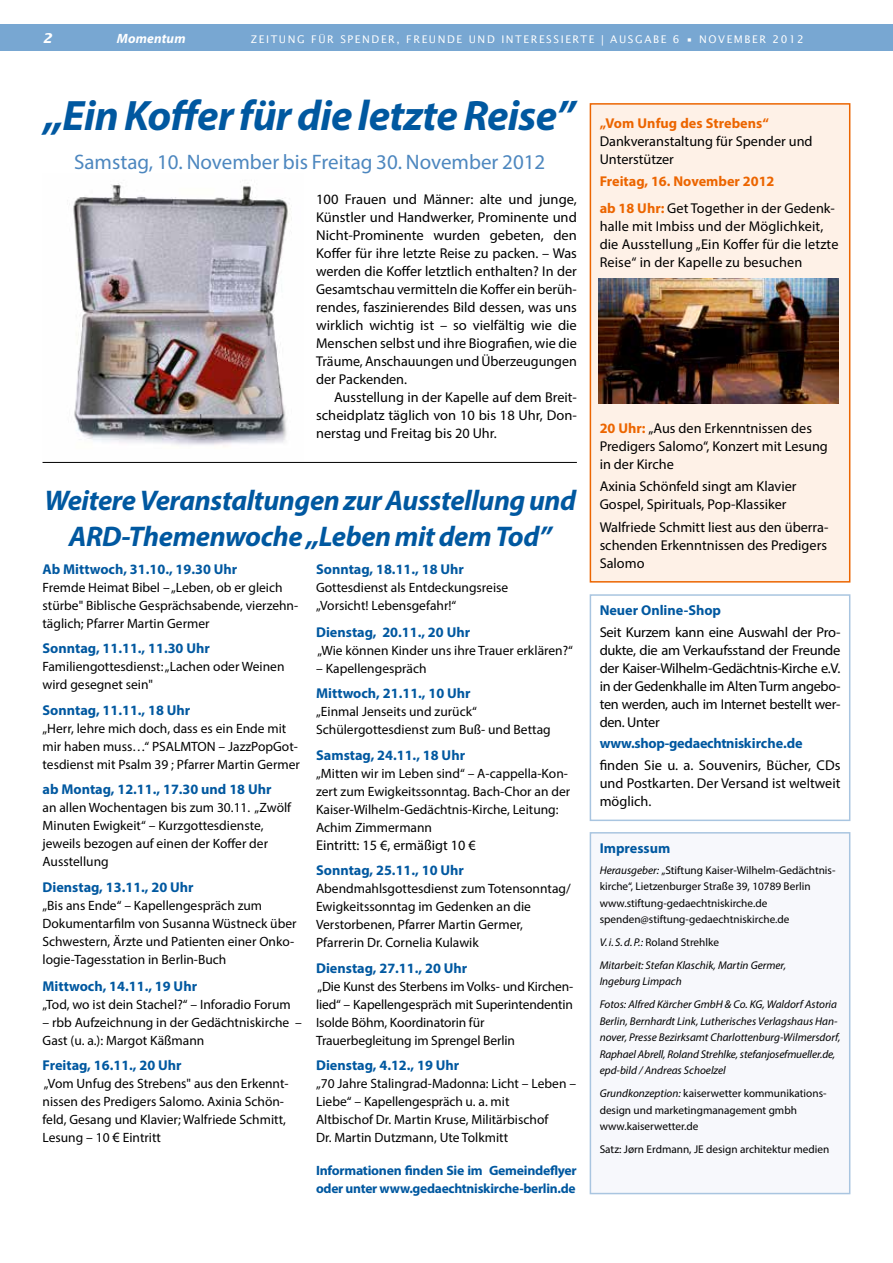
<style>
.page{position:relative;width:893px;height:1263px;background:#fff}
.page>*{position:absolute;margin:0;border:0;box-sizing:border-box;transform-origin:0 0}
.t1{font:italic 700 42.75px "Myriad Pro";letter-spacing:-.015em;color:#0058a0}
.t2{font:italic 700 28.5px/36px "Myriad Pro";letter-spacing:-.015em;color:#0058a0;text-align:center}
.t3{font:21px "Myriad Pro";color:#4d87bf}
.t4{font:14.25px/18px "Myriad Pro";color:#000;text-align:justify}
.t5{font:700 14.25px "Myriad Pro";color:#0058a0}
.t6{font:700 14.25px/26.5px "Myriad Pro";color:#ec6500}
.t7{font:700 14.25px "Myriad Pro";letter-spacing:-.02em;color:#0058a0}
.t8{font:13.5px/18px "Myriad Pro";color:#000}
.t9{font:700 13.5px/18px "Myriad Pro";letter-spacing:-.02em;color:#0058a0}
.t10{font:italic 700 13.5px "Myriad Pro";letter-spacing:.01em;color:#fff}
.t11{font:italic 700 13.5px "Lucida Sans";color:#fff}
.t12{font:italic 11.25px/16.5px "Myriad Pro";color:#000}
.t13{font:11.25px/16.5px "Myriad Pro";color:#000}
.t14{font:10.5px "Lucida Sans";letter-spacing:.15em;color:#fff}
.s1{font-size:14.25px}
.s2{font-weight:400;color:#000}
.s3{font-weight:700;color:#ec6500}
.s4{font-style:italic}
.s5{font-style:normal}
</style>
<div class="page">
<div style="left:0;top:24px;width:893px;height:27px;background:#78a7d2"></div>
<div style="left:590px;top:833px;width:260px;height:360px;background:#f7f8fc"></div>
<div style="left:590px;top:832px;width:260px;height:362px;border:2px solid #a9c5e0"></div>
<div style="left:590px;top:594px;width:260px;height:227px;border:2px solid #a9c5e0"></div>
<img style="left:73px;top:181px;width:219px;height:266px">
<hr style="left:43px;top:462px;width:534px;height:1px;background:#000">
<div style="left:590px;top:104px;width:260px;height:478px;background:#fef1e7"></div>
<div style="left:590px;top:103px;width:260px;height:480px;border:2px solid #ec6500"></div>
<img style="left:598px;top:279px;width:241px;height:125px">
<p class="t11" style="left:43px;top:30px;width:11px">2</p>
<p class="t10" style="left:117px;top:29px;width:70px">Momentum</p>
<p class="t14" style="left:251px;top:33px;width:554px">ZEITUNG FÜR SPENDER, FREUNDE UND INTERESS IERTE | AUSGABE 6 • NOVEMBER 2012</p>
<h1 class="t1" style="left:44px;top:88px;width:533px">„Ein Koffer für die letzte Reise”</h1>
<h3 class="t3" style="left:74px;top:149px;width:473px">Samstag, 10. November bis Freitag 30. November 2012</h3>
<p class="t4" style="left:316px;top:190px;width:262px">100 Frauen und Männer: alte und junge, Künstler und Handwerker, Prominente und Nicht-Prominente wurden gebeten, den Koffer für ihre letzte Reise zu packen. – Was werden die Koffer letztlich enthalten? In der Gesamtschau vermitteln die Koffer ein berüh&shy;rendes, faszinierendes Bild dessen, was uns wirklich wichtig ist – so vielfältig wie die Menschen selbst und ihre Biografien, wie die Träume, Anschauungen und Überzeugungen der Packenden.</p>
<p class="t4" style="left:316px;top:388px;width:262px;text-indent:18px">Ausstellung in der Kapelle auf dem Breit&shy;scheidplatz täglich von 10 bis 18 Uhr, Don&shy;nerstag und Freitag bis 20 Uhr.</p>
<h2 class="t2" style="left:45px;top:482px;width:533px">Weitere Veranstaltungen zur Ausstellung und<br>ARD-Themenwoche „Leben mit dem Tod”</h2>
<p class="t5" style="left:43px;top:560px;width:196px">Ab Mittwoch, 31.10., 19.30 Uhr</p>
<p class="t8" style="left:43px;top:578px;width:257px">Fremde Heimat Bibel – „Leben, ob er gleich stürbe" Biblische Gesprächsabende, vierzehn&shy;täglich; Pfarrer Martin Germer</p>
<p class="t5" style="left:43px;top:639px;width:169px">Sonntag, 11.11., 11.30 Uhr</p>
<p class="t8" style="left:43px;top:657px;width:243px">Familiengottesdienst: „Lachen oder Weinen wird gesegnet sein"</p>
<p class="t5" style="left:43px;top:701px;width:149px">Sonntag, 11.11., 18 Uhr</p>
<p class="t8" style="left:43px;top:719px;width:259px">„Herr, lehre mich doch, dass es ein Ende mit mir haben muss…“ PSALMTON – JazzPopGot&shy;tesdienst mit Psalm 39 ; Pfarrer Martin Germer</p>
<p class="t5" style="left:43px;top:780px;width:230px">ab Montag, 12.11., 17.30 und 18 Uhr</p>
<p class="t8" style="left:43px;top:798px;width:250px">an allen Wochentagen bis zum 30.11. „Zwölf Minuten Ewigkeit“ – Kurzgottesdienste, jeweils bezogen auf einen der Koffer der Ausstellung</p>
<p class="t5" style="left:43px;top:878px;width:153px">Dienstag, 13.11., 20 Uhr</p>
<p class="t8" style="left:43px;top:896px;width:256px">„Bis ans Ende“ – Kapellengespräch zum Dokumentarfilm von Susanna Wüstneck über Schwestern, Ärzte und Patienten einer Onko&shy;logie-Tagesstation in Berlin-Buch</p>
<p class="t5" style="left:43px;top:977px;width:156px">Mittwoch, 14.11., 19 Uhr</p>
<p class="t8" style="left:43px;top:995px;width:250px">„Tod, wo ist dein Stachel?“ – Inforadio Forum</p>
<p class="t8" style="left:43px;top:1013px;width:261px">– rbb Aufzeichnung in der Gedächtniskirche –<br>Gast (u. a.): Margot Käßmann</p>
<p class="t5" style="left:43px;top:1056px;width:141px">Freitag, 16.11., 20 Uhr</p>
<p class="t8" style="left:43px;top:1074px;width:248px">„Vom Unfug des Strebens" aus den Erkennt&shy;nissen des Predigers Salomo. Axinia Schön&shy;feld, Gesang und Klavier; Walfriede Schmitt, Lesung – 10 <span class="s1">€</span> Eintritt</p>
<p class="t5" style="left:316px;top:560px;width:149px">Sonntag, 18.11., 18 Uhr</p>
<p class="t8" style="left:316px;top:578px;width:194px">Gottesdienst als Entdeckungsreise „Vorsicht! Lebensgefahr!“</p>
<p class="t5" style="left:316px;top:623px;width:156px">Dienstag, 20.11., 20 Uhr</p>
<p class="t8" style="left:317px;top:641px;width:257px">„Wie können Kinder uns ihre Trauer erklären?“</p>
<p class="t8" style="left:316px;top:659px;width:112px">– Kapellengespräch</p>
<p class="t5" style="left:316px;top:684px;width:156px">Mittwoch, 21.11., 10 Uhr</p>
<p class="t8" style="left:316px;top:702px;width:236px">„Einmal Jenseits und zurück“<br>Schülergottesdienst zum Buß- und Bettag</p>
<p class="t5" style="left:316px;top:746px;width:151px">Samstag, 24.11., 18 Uhr</p>
<p class="t8" style="left:316px;top:764px;width:256px">„Mitten wir im Leben sind“ – A-cappella-Kon&shy;zert zum Ewigkeitssonntag. Bach-Chor an der Kaiser-Wilhelm-Gedächtnis-Kirche, Leitung:<br>Achim Zimmermann</p>
<p class="t4" style="left:316px;top:836px;width:161px">Eintritt: 15 €, ermäßigt 10 €</p>
<p class="t5" style="left:316px;top:861px;width:149px">Sonntag, 25.11., 10 Uhr</p>
<p class="t8" style="left:316px;top:879px;width:256px">Abendmahlsgottesdienst zum Totensonntag/ Ewigkeitssonntag im Gedenken an die Verstorbenen, Pfarrer Martin Germer, Pfarrerin Dr. Cornelia Kulawik</p>
<p class="t5" style="left:316px;top:959px;width:153px">Dienstag, 27.11., 20 Uhr</p>
<p class="t8" style="left:316px;top:977px;width:259px">„Die Kunst des Sterbens im Volks- und Kirchen&shy;lied“ – Kapellengespräch mit Superintendentin Isolde Böhm, Koordinatorin für Trauerbegleitung im Sprengel Berlin</p>
<p class="t5" style="left:316px;top:1056px;width:145px">Dienstag, 4.12., 19 Uhr</p>
<p class="t8" style="left:316px;top:1074px;width:261px">„70 Jahre Stalingrad-Madonna: Licht – Leben – Liebe“ – Kapellengespräch u. a. mit<br>Altbischof Dr. Martin Kruse, Militärbischof<br>Dr. Martin Dutzmann, Ute Tolkmitt</p>
<p class="t9" style="left:316px;top:1161px;width:262px">Informationen finden Sie im Gemeindeflyer oder unter www.gedaechtniskirche-berlin.de</p>
<p class="t6" style="left:600px;top:110px;width:171px">„Vom Unfug des Strebens“</p>
<p class="t4" style="left:600px;top:132px;width:214px">Dankveranstaltung für Spender und<br>Unterstützer</p>
<p class="t6" style="left:600px;top:168px;width:237px">Freitag, 16. November 2012<br>ab 18 Uhr: <span class="s2">Get Together in der Gedenk-</span></p>
<p class="t4" style="left:600px;top:217px;width:240px;text-align:left">halle mit Imbiss und der Möglichkeit, die Ausstellung „Ein Koffer für die letzte<br>Reise“ in der Kapelle zu besuchen</p>
<p class="t4" style="left:600px;top:419px;width:230px;text-align:left"><span class="s3">20 Uhr:</span> „Aus den Erkenntnissen des<br>Predigers Salomo“, Konzert mit Lesung in der Kirche</p>
<p class="t4" style="left:600px;top:477px;width:198px">Axinia Schönfeld singt am Klavier<br>Gospel, Spirituals, Pop-Klassiker</p>
<p class="t4" style="left:600px;top:518px;width:230px">Walfriede Schmitt liest aus den überra&shy;schenden Erkenntnissen des Predigers Salomo</p>
<p class="t5" style="left:600px;top:601px;width:123px">Neuer Online-Shop</p>
<p class="t4" style="left:600px;top:623px;width:242px">Seit Kurzem kann eine Auswahl der Pro&shy;dukte, die am Verkaufsstand der Freunde der Kaiser-Wilhelm-Gedächtnis-Kirche e.V. in der Gedenkhalle im Alten Turm angebo&shy;ten werden, auch im Internet bestellt wer&shy;den. Unter</p>
<p class="t7" style="left:600px;top:734px;width:205px">www.shop-gedaechtniskirche.de</p>
<p class="t4" style="left:600px;top:756px;width:242px">finden Sie u. a. Souvenirs, Bücher, CDs und Postkarten. Der Versand ist weltweit möglich.</p>
<p class="t5" style="left:600px;top:839px;width:72px">Impressum</p>
<p class="t13" style="left:600px;top:861px;width:237px"><span class="s4">Herausgeber:</span> „Stiftung Kaiser-Wilhelm-Gedächtnis&shy;kirche“, Lietzenburger Straße 39, 10789 Berlin www.stiftung-gedaechtniskirche.de spenden@stiftung-gedaechtniskirche.de</p>
<p class="t12" style="left:600px;top:930px;width:188px;line-height:23px">V. i. S.d.P.: <span class="s5">Roland Strehlke<br></span>Mitarbeit: Stefan Klaschik, Martin Germer,</p>
<p class="t12" style="left:600px;top:970px;width:239px;line-height:23px">Ingeburg Limpach<br>Fotos: Alfred Kärcher GmbH &amp; Co. KG, Waldorf Astoria</p>
<p class="t12" style="left:600px;top:1012px;width:242px">Berlin, Bernhardt Link, Lutherisches Verlagshaus Han&shy;nover, Presse Bezirksamt Charlottenburg-Wilmersdorf, Raphael Abrell, Roland Strehlke, stefanjosefmueller.de, epd-bild / Andreas Schoelzel</p>
<p class="t13" style="left:600px;top:1085px;width:228px"><span class="s4">Grundkonzeption:</span> kaiserwetter kommunikations&shy;design und marketingmanagement gmbh www.kaiserwetter.de</p>
<p class="t13" style="left:600px;top:1141px;width:231px">Satz: Jørn Erdmann, JE design architektur medien</p>
</div>
